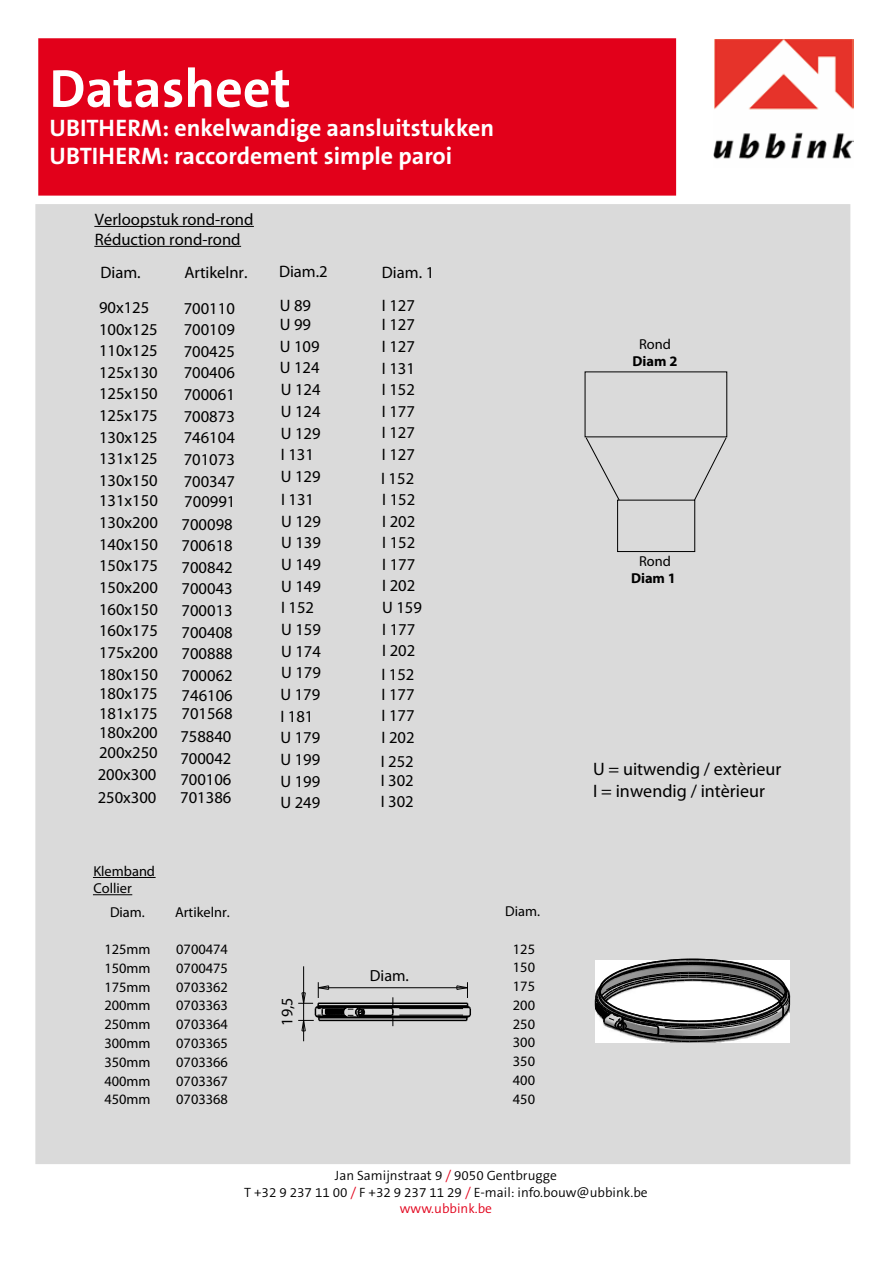
<style>
.page{position:relative;width:893px;height:1263px;background:#fff}
.page>*{position:absolute;margin:0;border:0;box-sizing:border-box;transform-origin:0 0}
.t1{font:700 54px "The Sans B7";color:#fff}
.t2{font:700 24px/28.8px "The Sans B7";color:#fff}
.t3{font:18px/21.6px "Myriad Pro";color:#000}
.t4{font:16.65px/21.6px "Myriad Pro";color:#000}
.t5{font:16.05px "Myriad Pro";color:#000}
.t6{font:14.4px/17.2px "Myriad Pro";color:#000}
.t7{font:700 14.4px "Myriad Pro";color:#000}
.t8{font:300 13.5px/16.2px "The Sans B4";color:#000;text-align:center}
.s1{color:#e2001a}
</style>
<div class="page">
<div style="left:39px;top:39px;width:636px;height:156px;background:#e2001a"></div>
<div style="left:38px;top:38px;width:638px;height:158px;border:2px solid #e2001a"></div>
<img style="left:713px;top:40px;width:141px;height:120px">
<div style="left:35px;top:204px;width:815px;height:960px;background:#dadada"></div>
<hr style="left:93px;top:877px;width:62px;height:1px;background:#000">
<hr style="left:93px;top:894px;width:39px;height:1px;background:#000">
<hr style="left:318px;top:1006px;width:150px;height:1px;background:#000">
<hr style="left:360px;top:1007px;width:109px;height:1px;background:#000">
<hr style="left:399px;top:1008px;width:64px;height:1px;background:#000">
<hr style="left:359px;top:1015px;width:110px;height:2px;background:#000">
<hr style="left:319px;top:1017px;width:148px;height:1px;background:#000">
<hr style="left:319px;top:1020px;width:148px;height:1px;background:#000">
<hr style="left:318px;top:1002px;width:149px;height:2px;background:#000">
<hr style="left:318px;top:1005px;width:150px;height:1px;background:#000">
<hr style="left:359px;top:1007px;width:32px;height:2px;background:#000">
<svg style="left:389px;top:997px;width:6px;height:29px"></svg>
<hr style="left:303px;top:966px;width:1px;height:75px;background:#000">
<svg style="left:298px;top:982px;width:68px;height:49px"></svg>
<svg style="left:456px;top:982px;width:15px;height:38px"></svg>
<hr style="left:318px;top:987px;width:149px;height:1px;background:#000">
<svg style="left:594px;top:958px;width:197px;height:85px;background:#9f9f9f"></svg>
<hr style="left:95px;top:226px;width:158px;height:1px;background:#000">
<hr style="left:95px;top:246px;width:146px;height:1px;background:#000">
<div style="left:617px;top:500px;width:78px;height:52px;border:1px solid #000"></div>
<svg style="left:693px;top:437px;width:34px;height:64px"></svg>
<svg style="left:585px;top:437px;width:35px;height:64px"></svg>
<h1 class="t1" style="left:49px;top:60px;width:243px">Datasheet</h1>
<h2 class="t2" style="left:49px;top:114px;width:446px">UBITHERM: enkelwandige aansluitstukken<br>UBTIHERM: raccordement simple paroi</h2>
<p class="t4" style="left:95px;top:209px;width:160px;line-height:20px">Verloopstuk rond-rond<br>Réduction rond-rond</p>
<p class="t4" style="left:100px;top:262px;width:42px">Diam.</p>
<p class="t4" style="left:279px;top:261px;width:50px">Diam.2</p>
<p class="t4" style="left:382px;top:261px;width:54px">Diam. 1</p>
<p class="t4" style="left:184px;top:298px;width:53px">700110</p>
<p class="t4" style="left:280px;top:295px;width:33px">U 89</p>
<p class="t4" style="left:184px;top:319px;width:53px">700109</p>
<p class="t4" style="left:280px;top:314px;width:33px">U 99</p>
<p class="t4" style="left:184px;top:341px;width:53px">700425</p>
<p class="t4" style="left:280px;top:336px;width:41px">U 109</p>
<p class="t4" style="left:184px;top:362px;width:53px">700406</p>
<p class="t4" style="left:280px;top:357px;width:41px">U 124</p>
<p class="t4" style="left:184px;top:384px;width:53px;text-align:justify">700061<br>700873<br>746104<br>701073<br>700347</p>
<p class="t4" style="left:184px;top:261px;width:65px">Artikelnr.</p>
<p class="t4" style="left:99px;top:297px;width:52px">90x125</p>
<p class="t4" style="left:382px;top:295px;width:35px">I 127</p>
<p class="t4" style="left:99px;top:318px;width:60px">100x125</p>
<p class="t4" style="left:382px;top:314px;width:35px">I 127</p>
<p class="t4" style="left:99px;top:340px;width:60px">110x125</p>
<p class="t4" style="left:382px;top:336px;width:35px">I 127</p>
<p class="t4" style="left:99px;top:361px;width:60px">125x130</p>
<p class="t4" style="left:382px;top:357px;width:35px">I 131</p>
<p class="t4" style="left:99px;top:383px;width:60px">125x150</p>
<p class="t4" style="left:281px;top:379px;width:41px">U 124</p>
<p class="t4" style="left:99px;top:405px;width:60px">125x175</p>
<p class="t4" style="left:281px;top:401px;width:41px">U 124</p>
<p class="t4" style="left:99px;top:426px;width:60px">130x125</p>
<p class="t4" style="left:281px;top:422px;width:41px">U 129</p>
<p class="t4" style="left:99px;top:448px;width:60px">131x125</p>
<p class="t4" style="left:281px;top:444px;width:35px">I 131</p>
<p class="t4" style="left:99px;top:470px;width:60px">130x150</p>
<p class="t4" style="left:281px;top:466px;width:41px">U 129</p>
<p class="t4" style="left:382px;top:379px;width:35px;text-align:justify">I 152<br>I 177<br>I 127<br>I 127</p>
<p class="t4" style="left:381px;top:468px;width:42px">I 152<br>I 152<br>I 202<br>I 152<br>I 177<br>I 202<br>U 159<br>I 177<br>I 202</p>
<p class="t4" style="left:182px;top:491px;width:55px">700991<br>700098<br>700618<br>700842<br>700043<br>700013<br>700408<br>700888</p>
<p class="t4" style="left:281px;top:489px;width:41px">I 131<br>U 129<br>U 139<br>U 149<br>U 149<br>I 152<br>U 159<br>U 174<br>U 179</p>
<p class="t4" style="left:99px;top:490px;width:60px;text-align:justify">131x150<br>130x200<br>140x150<br>150x175<br>150x200<br>160x150<br>160x175<br>175x200<br>180x150</p>
<p class="t4" style="left:98px;top:683px;width:62px;line-height:20.9px;text-align:justify">180x175<br>181x175<br>180x200<br>200x250<br>200x300<br>250x300</p>
<p class="t4" style="left:381px;top:664px;width:35px">I 152</p>
<p class="t4" style="left:182px;top:665px;width:53px">700062</p>
<p class="t4" style="left:381px;top:684px;width:35px;text-align:justify">I 177<br>I 177<br>I 202</p>
<p class="t4" style="left:280px;top:684px;width:41px">U 179<br>I 181<br>U 179<br>U 199</p>
<p class="t4" style="left:280px;top:792px;width:41px">U 249</p>
<p class="t4" style="left:181px;top:687px;width:53px;line-height:17.5px">746106<br>701568</p>
<p class="t4" style="left:180px;top:726px;width:53px">758840</p>
<p class="t4" style="left:180px;top:747px;width:53px">700042<br>700106</p>
<p class="t4" style="left:381px;top:751px;width:35px">I 252</p>
<p class="t4" style="left:381px;top:770px;width:35px">I 302</p>
<p class="t4" style="left:280px;top:771px;width:41px">U 199</p>
<p class="t4" style="left:180px;top:787px;width:53px">701386</p>
<p class="t4" style="left:381px;top:791px;width:35px">I 302</p>
<p class="t6" style="left:93px;top:863px;width:63px">Klemband<br>Collier</p>
<p class="t6" style="left:110px;top:904px;width:36px">Diam.</p>
<p class="t6" style="left:175px;top:904px;width:56px">Artikelnr.</p>
<p class="t6" style="left:505px;top:903px;width:36px">Diam.</p>
<p class="t6" style="left:104px;top:941px;width:48px">125mm</p>
<p class="t6" style="left:176px;top:941px;width:53px">0700474</p>
<p class="t6" style="left:513px;top:940px;width:24px">125</p>
<p class="t6" style="left:104px;top:960px;width:48px">150mm</p>
<p class="t6" style="left:176px;top:960px;width:53px">0700475</p>
<p class="t6" style="left:513px;top:959px;width:24px">150</p>
<p class="t6" style="left:104px;top:978px;width:48px">175mm</p>
<p class="t6" style="left:176px;top:978px;width:53px">0703362</p>
<p class="t6" style="left:513px;top:978px;width:24px">175</p>
<p class="t6" style="left:104px;top:997px;width:48px">200mm</p>
<p class="t6" style="left:176px;top:997px;width:53px">0703363</p>
<p class="t6" style="left:513px;top:996px;width:24px">200</p>
<p class="t6" style="left:104px;top:1016px;width:48px">250mm</p>
<p class="t6" style="left:176px;top:1016px;width:53px">0703364</p>
<p class="t6" style="left:513px;top:1015px;width:24px">250</p>
<p class="t6" style="left:104px;top:1035px;width:48px">300mm</p>
<p class="t6" style="left:176px;top:1035px;width:53px">0703365</p>
<p class="t6" style="left:513px;top:1034px;width:24px">300</p>
<p class="t6" style="left:104px;top:1053px;width:48px">350mm</p>
<p class="t6" style="left:176px;top:1053px;width:53px">0703366</p>
<p class="t6" style="left:513px;top:1053px;width:24px">350</p>
<p class="t6" style="left:104px;top:1072px;width:48px">400mm</p>
<p class="t6" style="left:176px;top:1072px;width:53px">0703367</p>
<p class="t6" style="left:513px;top:1072px;width:24px">400</p>
<p class="t6" style="left:104px;top:1091px;width:48px">450mm</p>
<p class="t6" style="left:176px;top:1091px;width:53px">0703368</p>
<p class="t6" style="left:513px;top:1090px;width:24px">450</p>
<p class="t5" style="left:370px;top:967px;width:41px">Diam.</p>
<p class="t5" style="left:278px;top:1026px;width:30px;rotate:-90deg">19,5</p>
<p class="t6" style="left:639px;top:336px;width:33px">Rond</p>
<p class="t7" style="left:632px;top:353px;width:46px">Diam 2</p>
<p class="t6" style="left:639px;top:552px;width:33px">Rond</p>
<p class="t7" style="left:631px;top:570px;width:46px">Diam 1</p>
<p class="t3" style="left:593px;top:759px;width:190px">U = uitwendig / extèrieur<br>I = inwendig / intèrieur</p>
<p class="t8" style="left:244px;top:1168px;width:405px">Jan Samijnstraat 9 <span class="s1">/</span> 9050 Gentbrugge<br>T +32 9 237 11 00 <span class="s1">/</span> F +32 9 237 11 29 <span class="s1">/</span> E-mail: info.bouw@ubbink.be <span class="s1">www.ubbink.be</span></p>
</div>
